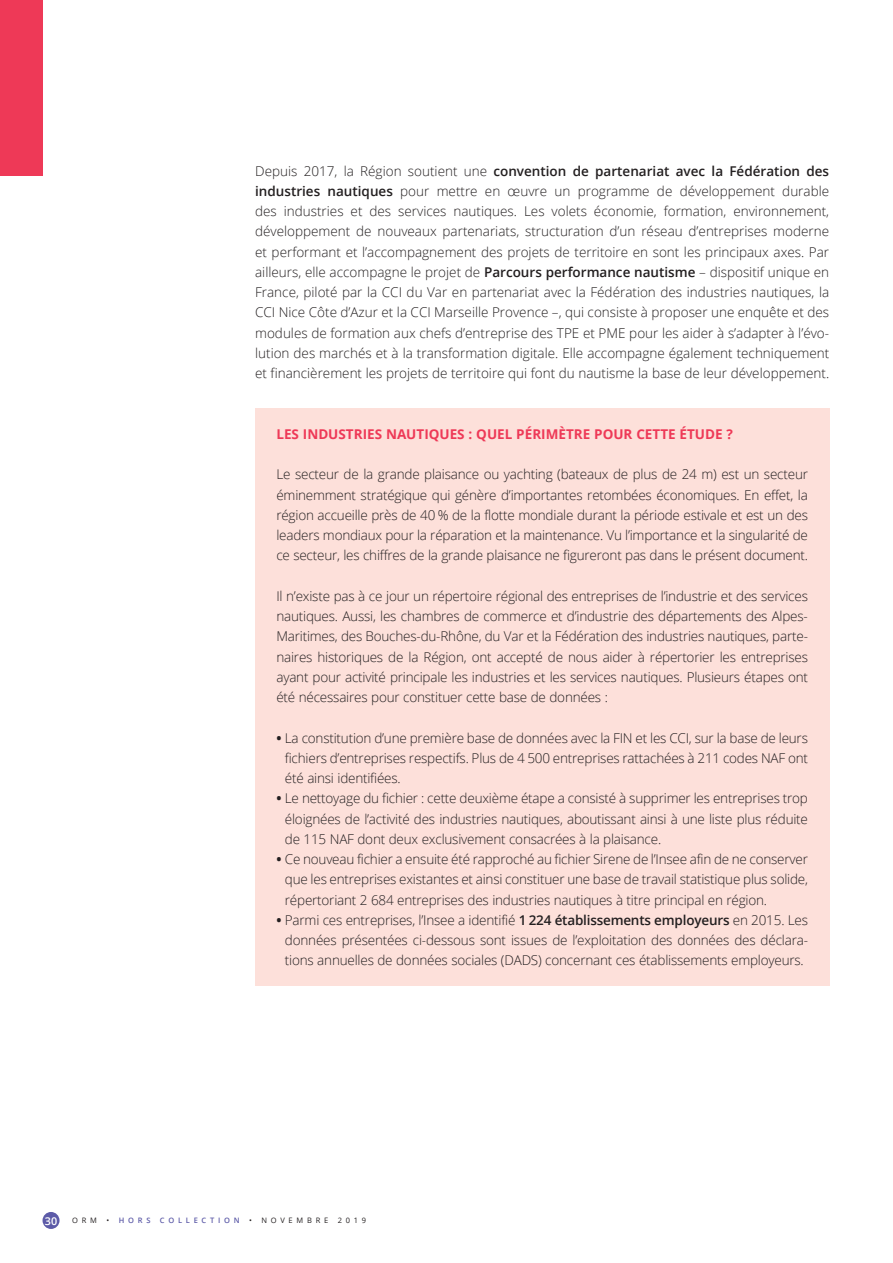
<style>
.page{position:relative;width:893px;height:1263px;background:#fff}
.page>*{position:absolute;margin:0;border:0;box-sizing:border-box;transform-origin:0 0}
.t1{font:300 13.5px/20.2px "Open Sans";letter-spacing:-.015em;color:#231f20;text-align:justify}
.t2{font:700 13.5px "Open Sans";color:#ee3957}
.t3{font:600 10.8px "Open Sans";color:#fff}
.t4{font:7.5px "Open Sans";letter-spacing:.5em;color:#231f20}
.t5{font:600 7.5px "Open Sans";letter-spacing:.5em;color:#5d5ba8}
.s1{font-weight:600}
.s2{font-weight:700}
.s3{font-weight:400;color:#231f20}
</style>
<div class="page">
<div style="left:43px;top:1212px;width:17px;height:17px;background:#5d5ba8;border-radius:50%"></div>
<div style="left:255px;top:408px;width:574px;height:578px;background:#fde0da"></div>
<div style="left:0;top:0;width:43px;height:176px;background:#ee3957"></div>
<p class="t1" style="left:255px;top:160px;width:576px">Depuis 2017, la Région soutient une <span class="s1">convention de partenariat avec la Fédération des industries nautiques</span> pour mettre en œuvre un programme de développement durable des industries et des services nautiques. Les volets économie, formation, environnement, développement de nouveaux partenariats, structuration d’un réseau d’entreprises moderne et performant et l’accompagnement des projets de territoire en sont les principaux axes. Par ailleurs, elle accompagne le projet de <span class="s1">Parcours performance nautisme</span> – dispositif unique en France, piloté par la CCI du Var en partenariat avec la Fédération des industries nautiques, la CCI Nice Côte d’Azur et la CCI Marseille Provence –, qui consiste à proposer une enquête et des modules de formation aux chefs d’entreprise des TPE et PME pour les aider à s’adapter à l’évo&shy;lution des marchés et à la transformation digitale. Elle accompagne également techniquement et financièrement les projets de territoire qui font du nautisme la base de leur développement.</p>
<p class="t2" style="left:276px;top:424px;width:458px">LES INDUSTRIES NAUTIQUES : QUEL PÉRIMÈTRE POUR CETTE ÉTUDE ?</p>
<p class="t1" style="left:276px;top:464px;width:533px">Le secteur de la grande plaisance ou yachting (bateaux de plus de 24 m) est un secteur éminemment stratégique qui génère d’importantes retombées économiques. En effet, la région accueille près de 40 % de la flotte mondiale durant la période estivale et est un des leaders mondiaux pour la réparation et la maintenance. Vu l’importance et la singularité de ce secteur, les chiffres de la grande plaisance ne figureront pas dans le présent document.</p>
<p class="t1" style="left:276px;top:585px;width:533px">Il n’existe pas à ce jour un répertoire régional des entreprises de l’industrie et des services nautiques. Aussi, les chambres de commerce et d’industrie des départements des Alpes-Maritimes, des Bouches-du-Rhône, du Var et la Fédération des industries nautiques, parte&shy;naires historiques de la Région, ont accepté de nous aider à répertorier les entreprises ayant pour activité principale les industries et les services nautiques. Plusieurs étapes ont été nécessaires pour constituer cette base de données :</p>
<p class="t1" style="left:285px;top:727px;width:525px;text-indent:-9px"><span class="s2">•</span> La constitution d’une première base de données avec la FIN et les CCI, sur la base de leurs fichiers d’entreprises respectifs. Plus de 4 500 entreprises rattachées à 211 codes NAF ont été ainsi identifiées.</p>
<p class="t1" style="left:285px;top:788px;width:525px;text-indent:-9px"><span class="s2">•</span> Le nettoyage du fichier : cette deuxième étape a consisté à supprimer les entreprises trop éloignées de l’activité des industries nautiques, aboutissant ainsi à une liste plus réduite de 115 NAF dont deux exclusivement consacrées à la plaisance.</p>
<p class="t1" style="left:285px;top:849px;width:525px;text-indent:-9px"><span class="s2">•</span> Ce nouveau fichier a ensuite été rapproché au fichier Sirene de l’Insee afin de ne conserver que les entreprises existantes et ainsi constituer une base de travail statistique plus solide, répertoriant 2 684 entreprises des industries nautiques à titre principal en région.</p>
<p class="t1" style="left:285px;top:909px;width:525px;text-indent:-9px"><span class="s2">•</span> Parmi ces entreprises, l’Insee a identifié <span class="s1">1 224 établissements employeurs</span> en 2015. Les données présentées ci-dessous sont issues de l’exploitation des données des déclara&shy;tions annuelles de données sociales (DADS) concernant ces établissements employeurs.</p>
<p class="t3" style="left:45px;top:1213px;width:14px">30</p>
<p class="t4" style="left:72px;top:1215px;width:26px">ORM</p>
<p class="t5" style="left:106px;top:1215px;width:45px"><span class="s3">•</span> HORS</p>
<p class="t5" style="left:160px;top:1215px;width:81px">COLLECTION</p>
<p class="t4" style="left:249px;top:1215px;width:81px">• NOVEMBRE</p>
<p class="t4" style="left:338px;top:1215px;width:30px">2019</p>
</div>
